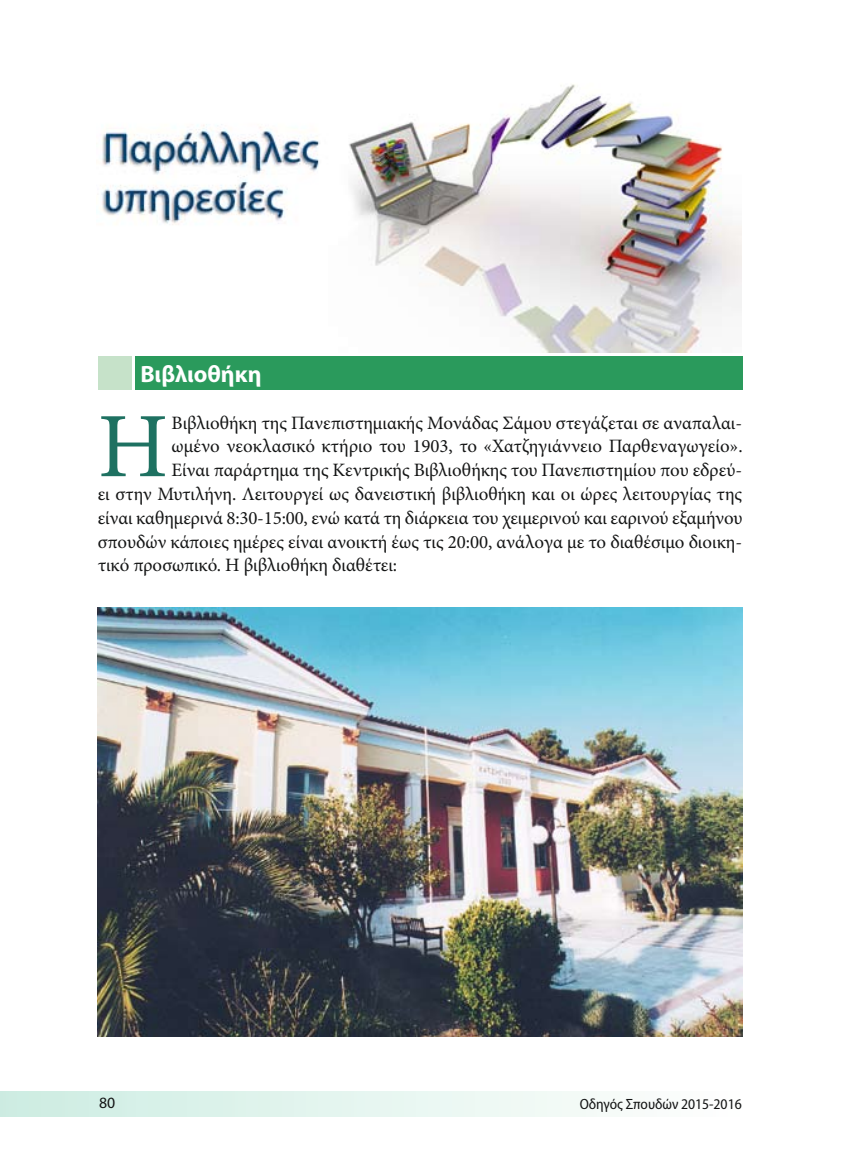
<style>
.page{position:relative;width:841px;height:1161px;background:#fff}
.page>*{position:absolute;margin:0;border:0;box-sizing:border-box;transform-origin:0 0}
.t1{font:92.05px "Minion Pro";color:#1e7161}
.t2{font:700 23.62px "Myriad Pro";color:#fff}
.t3{font:18.9px "Minion Pro";letter-spacing:-.005em;color:#141515}
.t4{font:15.75px "Myriad Pro";color:#141515}
.t5{font:semi-condensed 14.88px "Myriad Pro";letter-spacing:-.005em;color:#141515}
</style>
<div class="page">
<div style="left:0;top:1091px;width:742px;height:25px;background:linear-gradient(to right,#cdede2,#fffefe)"></div>
<hr style="left:0;top:63px;width:742px;height:1px;background:#989898">
<div style="left:98px;top:356px;width:33px;height:34px;background:#c6e2c9"></div>
<div style="left:136px;top:356px;width:607px;height:34px;background:#2a9a5c"></div>
<div style="left:0;top:44px;width:741px;height:308px;background:#fff"></div>
<img style="left:101px;top:84px;width:640px;height:268px">
<img style="left:98px;top:608px;width:644px;height:429px">
<p class="t2" style="left:140px;top:361px;width:123px">Βιβλιοθήκη</p>
<h1 class="t1" style="left:98px;top:392px;width:72px">Η</h1>
<p class="t3" style="left:172px;top:411px;width:572px">Βιβλιοθήκη της Πανεπιστημιακής Μονάδας Σάμου στεγάζεται σε αναπαλαι-</p>
<p class="t3" style="left:172px;top:435px;width:572px">ωμένο νεοκλασικό κτήριο του 1903, το «Χατζηγιάννειο Παρθεναγωγείο».</p>
<p class="t3" style="left:172px;top:459px;width:572px">Είναι παράρτημα της Κεντρικής Βιβλιοθήκης του Πανεπιστημίου που εδρεύ-</p>
<p class="t3" style="left:98px;top:483px;width:646px">ει στην Μυτιλήνη. Λειτουργεί ως δανειστική βιβλιοθήκη και οι ώρες λειτουργίας της</p>
<p class="t3" style="left:98px;top:506px;width:646px">είναι καθημερινά 8:30-15:00, ενώ κατά τη διάρκεια του χειμερινού και εαρινού εξαμήνου</p>
<p class="t3" style="left:98px;top:530px;width:646px">σπουδών κάποιες ημέρες είναι ανοικτή έως τις 20:00, ανάλογα με το διαθέσιμο διοικη-</p>
<p class="t3" style="left:98px;top:554px;width:301px">τικό προσωπικό. Η βιβλιοθήκη διαθέτει:</p>
<p class="t4" style="left:99px;top:1094px;width:18px">80</p>
<p class="t5" style="left:580px;top:1095px;width:163px">Οδηγός Σπουδών 2015-2016</p>
</div>
